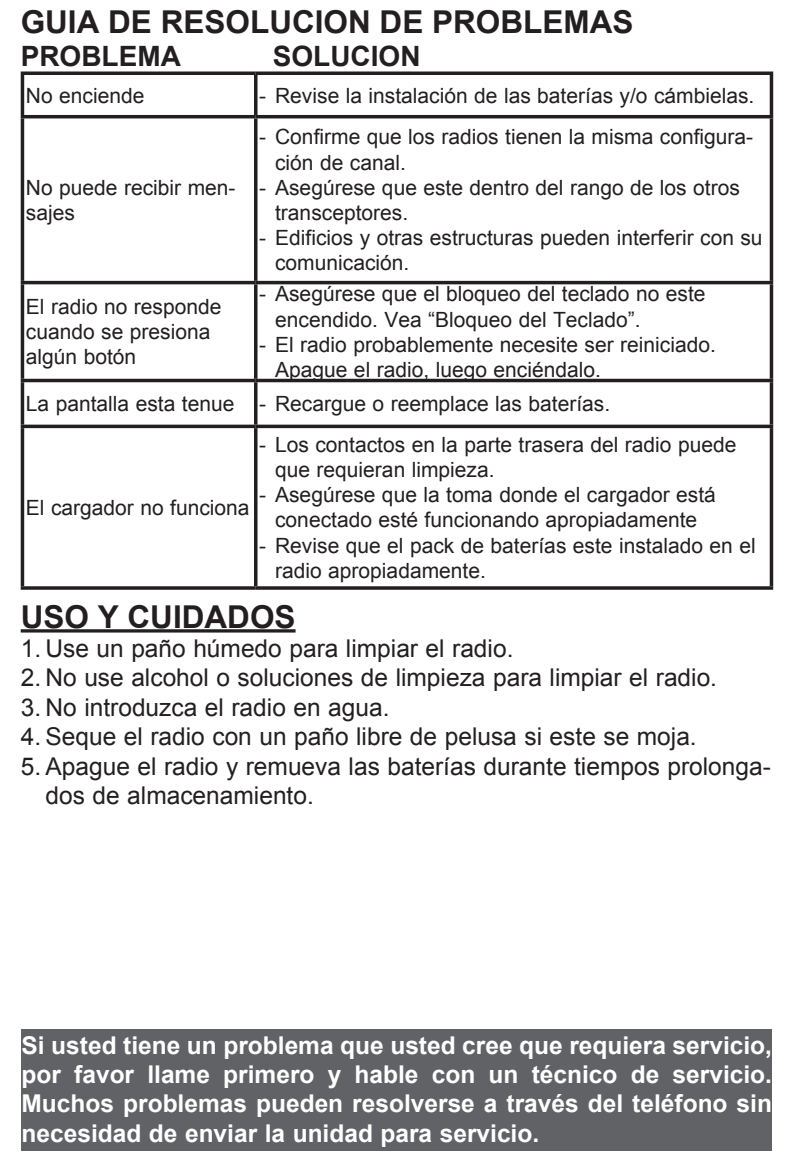
<style>
.page{position:relative;width:794px;height:1161px;background:#fff}
.page>*{position:absolute;margin:0;border:0;box-sizing:border-box;transform-origin:0 0}
.Headline_1{font:700 31.5px "Arial";color:#231f20}
.t1{font:700 28px "Arial";color:#231f20}
.t2{font:24.5px/29.4px "Arial";color:#231f20}
.t3{font:700 24.5px/29.4px "Arial";color:#fff;text-align:justify}
.t4{font:21px/25.2px "Arial";color:#231f20}
</style>
<div class="page">
<div style="left:22px;top:1028px;width:750px;height:122px;background:#616265"></div>
<hr style="left:21px;top:629px;width:274px;height:3px;background:#231f20">
<svg style="left:24px;top:75px;width:745px;height:511px"></svg>
<svg style="left:21px;top:71px;width:235px;height:4px"></svg>
<hr style="left:21px;top:75px;width:3px;height:40px;background:#231f20">
<svg style="left:256px;top:71px;width:517px;height:4px;background:#3e3b3b"></svg>
<hr style="left:254px;top:75px;width:3px;height:40px;background:#231f20">
<svg style="left:769px;top:75px;width:4px;height:40px"></svg>
<hr style="left:21px;top:115px;width:235px;height:3px;background:#231f20">
<hr style="left:21px;top:118px;width:3px;height:163px;background:#231f20">
<hr style="left:256px;top:115px;width:517px;height:3px;background:#231f20">
<hr style="left:254px;top:118px;width:3px;height:163px;background:#231f20">
<svg style="left:769px;top:118px;width:4px;height:163px"></svg>
<hr style="left:21px;top:281px;width:235px;height:3px;background:#231f20">
<hr style="left:21px;top:284px;width:3px;height:95px;background:#231f20">
<hr style="left:256px;top:281px;width:517px;height:3px;background:#231f20">
<hr style="left:254px;top:284px;width:3px;height:95px;background:#231f20">
<svg style="left:769px;top:284px;width:4px;height:95px"></svg>
<hr style="left:21px;top:379px;width:235px;height:3px;background:#231f20">
<hr style="left:21px;top:382px;width:3px;height:43px;background:#231f20">
<hr style="left:256px;top:379px;width:517px;height:3px;background:#231f20">
<hr style="left:254px;top:382px;width:3px;height:43px;background:#231f20">
<svg style="left:769px;top:382px;width:4px;height:43px"></svg>
<hr style="left:21px;top:425px;width:235px;height:3px;background:#231f20">
<hr style="left:21px;top:428px;width:3px;height:158px;background:#231f20">
<hr style="left:256px;top:425px;width:517px;height:3px;background:#231f20">
<hr style="left:254px;top:428px;width:3px;height:158px;background:#231f20">
<svg style="left:769px;top:428px;width:4px;height:158px"></svg>
<svg style="left:21px;top:586px;width:235px;height:4px"></svg>
<svg style="left:256px;top:586px;width:517px;height:4px;background:#3d3a3b"></svg>
<p class="Headline_1" style="left:21px;top:1px;width:614px">GUIA DE RESOLUCION DE PROBLEMAS</p>
<p class="t1" style="left:21px;top:38px;width:162px">PROBLEMA</p>
<p class="t1" style="left:273px;top:38px;width:149px">SOLUCION</p>
<p class="t4" style="left:26px;top:83px;width:120px">No enciende</p>
<p class="t4" style="left:259px;top:83px;width:497px">- Revise la instalación de las baterías y/o cámbielas.</p>
<p class="t4" style="left:26px;top:175px;width:211px">No puede recibir men&shy;sajes</p>
<p class="t4" style="left:26px;top:294px;width:197px">El radio no responde cuando se presiona algún botón</p>
<p class="t4" style="left:275px;top:125px;width:479px;text-indent:-16px">- Confirme que los radios tienen la misma configura&shy;ción de canal.</p>
<p class="t4" style="left:275px;top:175px;width:466px;text-indent:-16px">- Asegúrese que este dentro del rango de los otros transceptores.</p>
<p class="t4" style="left:275px;top:225px;width:489px;text-indent:-16px">- Edificios y otras estructuras pueden interferir con su comunicación.</p>
<p class="t4" style="left:275px;top:282px;width:432px;text-indent:-16px">- Asegúrese que el bloqueo del teclado no este encendido. Vea “Bloqueo del Teclado”.</p>
<p class="t4" style="left:275px;top:332px;width:442px;text-indent:-16px">- El radio probablemente necesite ser reiniciado.<br>Apague el radio, luego enciéndalo.</p>
<p class="t4" style="left:26px;top:391px;width:210px">La pantalla esta tenue</p>
<p class="t4" style="left:259px;top:391px;width:352px">- Recargue o reemplace las baterías.</p>
<p class="t4" style="left:275px;top:432px;width:463px;text-indent:-16px">- Los contactos en la parte trasera del radio puede que requieran limpieza.</p>
<p class="t4" style="left:259px;top:482px;width:458px;text-align:center">- Asegúrese que la toma donde el cargador está conectado esté funcionando apropiadamente</p>
<p class="t4" style="left:275px;top:533px;width:482px;text-indent:-16px">- Revise que el pack de baterías este instalado en el radio apropiadamente.</p>
<p class="Headline_1" style="left:21px;top:595px;width:276px">USO Y CUIDADOS</p>
<p class="t2" style="left:21px;top:634px;width:494px">1. Use un paño húmedo para limpiar el radio.</p>
<p class="t2" style="left:21px;top:663px;width:698px">2. No use alcohol o soluciones de limpieza para limpiar el radio.</p>
<p class="t2" style="left:21px;top:693px;width:370px">3. No introduzca el radio en agua.</p>
<p class="t2" style="left:21px;top:722px;width:677px">4. Seque el radio con un paño libre de pelusa si este se moja.</p>
<p class="t2" style="left:46px;top:751px;width:727px;text-indent:-25px">5. Apague el radio y remueva las baterías durante tiempos prolonga&shy;dos de almacenamiento.</p>
<p class="t4" style="left:26px;top:495px;width:225px">El cargador no funciona</p>
<p class="t3" style="left:22px;top:1031px;width:752px">Si usted tiene un problema que usted cree que requiera servicio, por favor llame primero y hable con un técnico de servicio.<br>Muchos problemas pueden resolverse a través del teléfono sin necesidad de enviar la unidad para servicio.</p>
</div>
